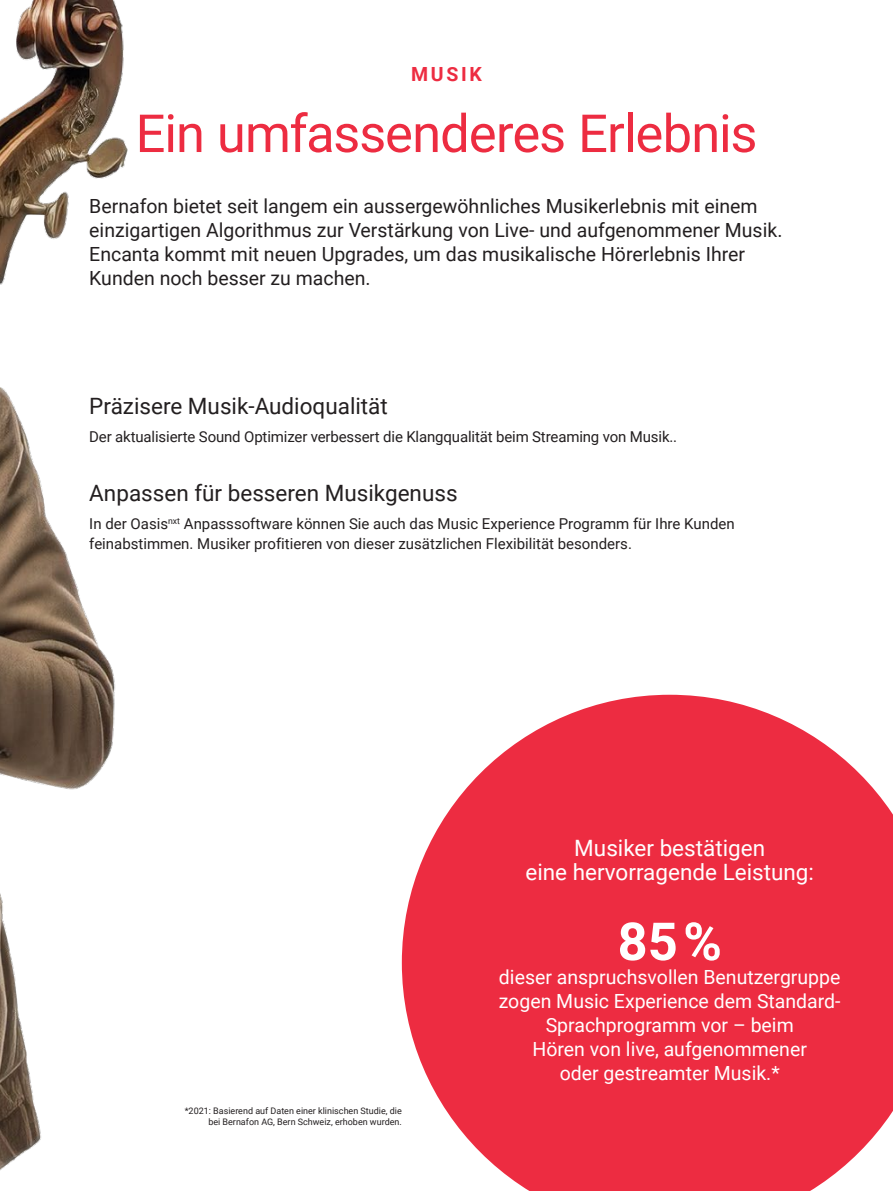
<style>
.page{position:relative;width:893px;height:1191px;background:#fff}
.page>*{position:absolute;margin:0;border:0;box-sizing:border-box;transform-origin:0 0}
.t1{font:52.5px "Roboto";letter-spacing:-.02em;color:#ed2c41}
.t2{font:700 52.5px "Roboto";color:#fff}
.t3{font:22.5px "Roboto";color:#231f20}
.t4{font:22.5px/24px "Roboto";color:#fff;text-align:center}
.t5{font:19.5px/24px "Roboto";color:#231f20}
.t6{font:19.5px/24px "Roboto";color:#fff;text-align:center}
.t7{font:700 19.5px "Roboto";letter-spacing:.135em;color:#ed2c41}
.t8{font:15px/19.5px "Roboto";color:#231f20}
.t9{font:9px/11.2px "Roboto";color:#231f20;text-align:right}
</style>
<div class="page">
<img style="left:0;top:0;width:128px;height:1171px">
<svg style="left:402px;top:694px;width:491px;height:497px;background:#ef4a5c"></svg>
<h3 class="t7" style="left:411px;top:60px;width:72px">MUSIK</h3>
<h1 class="t1" style="left:136px;top:97px;width:623px">Ein umfassenderes Erlebnis</h1>
<p class="t5" style="left:89px;top:193px;width:695px">Bernafon bietet seit langem ein aussergewöhnliches Musikerlebnis mit einem einzigartigen Algorithmus zur Verstärkung von Live- und aufgenommener Musik.<br>Encanta kommt mit neuen Upgrades, um das musikalische Hörerlebnis Ihrer Kunden noch besser zu machen.</p>
<h2 class="t3" style="left:89px;top:390px;width:300px">Präzisere Musik-Audioqualität</h2>
<p class="t8" style="left:89px;top:426px;width:589px">Der aktualisierte Sound Optimizer verbessert die Klangqualität beim Streaming von Musik..</p>
<h2 class="t3" style="left:89px;top:477px;width:370px">Anpassen für besseren Musikgenuss</h2>
<p class="t8" style="left:89px;top:513px;width:647px">In der Oasis<sup>nxt</sup> Anpasssoftware können Sie auch das Music Experience Programm für Ihre Kunden feinabstimmen. Musiker profitieren von dieser zusätzlichen Flexibilität besonders.</p>
<p class="t9" style="left:185px;top:1104px;width:219px">*2021: Basierend auf Daten einer klinischen Studie, die bei Bernafon AG, Bern Schweiz, erhoben wurden.</p>
<h2 class="t4" style="left:525px;top:834px;width:290px">Musiker bestätigen<br>eine hervorragende Leistung:</h2>
<h1 class="t2" style="left:618px;top:904px;width:106px">85 %</h1>
<h3 class="t6" style="left:499px;top:964px;width:343px">dieser anspruchsvollen Benutzergruppe zogen Music Experience dem Standard-<br>Sprachprogramm vor – beim<br>Hören von live, aufgenommener<br>oder gestreamter Musik.*</h3>
</div>
